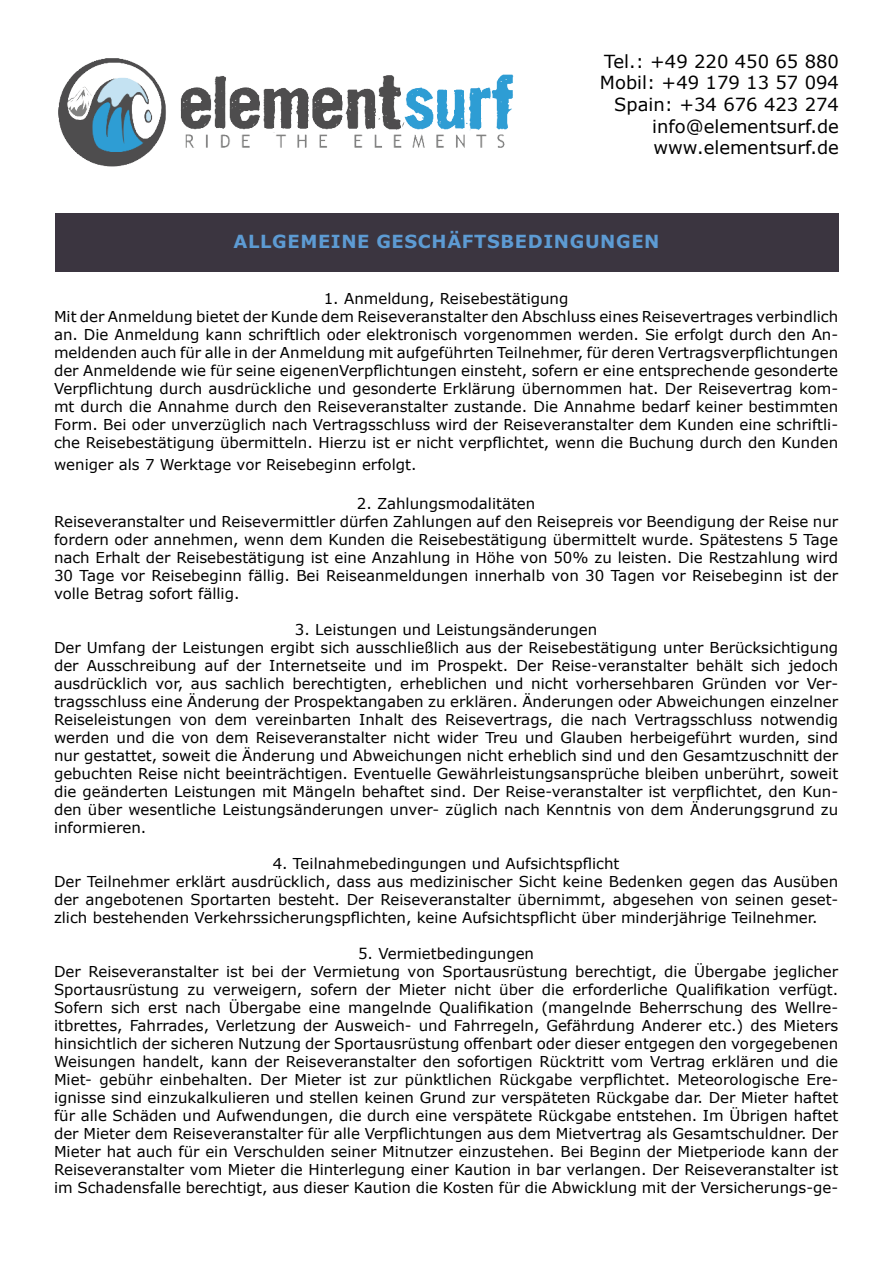
<style>
.page{position:relative;width:893px;height:1263px;background:#fff}
.page>*{position:absolute;margin:0;border:0;box-sizing:border-box;transform-origin:0 0}
.t1{font:18px "Verdana";color:#000}
.t2{font:700 18px "Verdana";letter-spacing:.035em;color:#5d9bd3}
.t3{font:15px/18px "Verdana";color:#000;text-align:justify}
</style>
<div class="page">
<img style="left:58px;top:58px;width:456px;height:109px">
<div style="left:55px;top:214px;width:783px;height:58px;background:#3b3540"></div>
<p class="t1" style="left:604px;top:49px;width:236px">Tel.: +49 220 450 65 880</p>
<p class="t1" style="left:600px;top:70px;width:241px">Mobil: +49 179 13 57 094</p>
<p class="t1" style="left:614px;top:92px;width:226px">Spain: +34 676 423 274</p>
<p class="t1" style="left:652px;top:114px;width:188px">info@elementsurf.de</p>
<p class="t1" style="left:653px;top:135px;width:187px">www.elementsurf.de</p>
<p class="t2" style="left:233px;top:229px;width:428px">ALLGEMEINE GESCHÄFTSBEDINGUNGEN</p>
<p class="t3" style="left:324px;top:289px;width:246px">1. Anmeldung, Reisebestätigung</p>
<p class="t3" style="left:54px;top:307px;width:786px">Mit der Anmeldung bietet der Kunde dem Reiseveranstalter den Abschluss eines Reisevertrages verbindlich an. Die Anmeldung kann schriftlich oder elektronisch vorgenommen werden. Sie erfolgt durch den An&shy;meldenden auch für alle in der Anmeldung mit aufgeführten Teilnehmer, für deren Vertragsverpflichtungen der Anmeldende wie für seine eigenenVerpflichtungen einsteht, sofern er eine entsprechende gesonderte Verpflichtung durch ausdrückliche und gesonderte Erklärung übernommen hat. Der Reisevertrag kom&shy;mt durch die Annahme durch den Reiseveranstalter zustande. Die Annahme bedarf keiner bestimmten Form. Bei oder unverzüglich nach Vertragsschluss wird der Reiseveranstalter dem Kunden eine schriftli&shy;che Reisebestätigung übermitteln. Hierzu ist er nicht verpflichtet, wenn die Buchung durch den Kunden</p>
<p class="t3" style="left:54px;top:455px;width:364px">weniger als 7 Werktage vor Reisebeginn erfolgt.</p>
<p class="t3" style="left:357px;top:494px;width:180px">2. Zahlungsmodalitäten</p>
<p class="t3" style="left:54px;top:512px;width:786px">Reiseveranstalter und Reisevermittler dürfen Zahlungen auf den Reisepreis vor Beendigung der Reise nur fordern oder annehmen, wenn dem Kunden die Reisebestätigung übermittelt wurde. Spätestens 5 Tage nach Erhalt der Reisebestätigung ist eine Anzahlung in Höhe von 50% zu leisten. Die Restzahlung wird 30 Tage vor Reisebeginn fällig. Bei Reiseanmeldungen innerhalb von 30 Tagen vor Reisebeginn ist der volle Betrag sofort fällig.</p>
<p class="t3" style="left:295px;top:620px;width:304px">3. Leistungen und Leistungsänderungen</p>
<p class="t3" style="left:54px;top:638px;width:786px">Der Umfang der Leistungen ergibt sich ausschließlich aus der Reisebestätigung unter Berücksichtigung der Ausschreibung auf der Internetseite und im Prospekt. Der Reise-veranstalter behält sich jedoch ausdrücklich vor, aus sachlich berechtigten, erheblichen und nicht vorhersehbaren Gründen vor Ver&shy;tragsschluss eine Änderung der Prospektangaben zu erklären. Änderungen oder Abweichungen einzelner Reiseleistungen von dem vereinbarten Inhalt des Reisevertrags, die nach Vertragsschluss notwendig werden und die von dem Reiseveranstalter nicht wider Treu und Glauben herbeigeführt wurden, sind nur gestattet, soweit die Änderung und Abweichungen nicht erheblich sind und den Gesamtzuschnitt der gebuchten Reise nicht beeinträchtigen. Eventuelle Gewährleistungsansprüche bleiben unberührt, soweit die geänderten Leistungen mit Mängeln behaftet sind. Der Reise-veranstalter ist verpflichtet, den Kun&shy;den über wesentliche Leistungsänderungen unver- züglich nach Kenntnis von dem Änderungsgrund zu informieren.</p>
<p class="t3" style="left:273px;top:854px;width:348px">4. Teilnahmebedingungen und Aufsichtspflicht</p>
<p class="t3" style="left:54px;top:872px;width:786px">Der Teilnehmer erklärt ausdrücklich, dass aus medizinischer Sicht keine Bedenken gegen das Ausüben der angebotenen Sportarten besteht. Der Reiseveranstalter übernimmt, abgesehen von seinen geset&shy;zlich bestehenden Verkehrssicherungspflichten, keine Aufsichtspflicht über minderjährige Teilnehmer.</p>
<p class="t3" style="left:358px;top:944px;width:178px">5. Vermietbedingungen</p>
<p class="t3" style="left:54px;top:962px;width:786px">Der Reiseveranstalter ist bei der Vermietung von Sportausrüstung berechtigt, die Übergabe jeglicher Sportausrüstung zu verweigern, sofern der Mieter nicht über die erforderliche Qualifikation verfügt.<br>Sofern sich erst nach Übergabe eine mangelnde Qualifikation (mangelnde Beherrschung des Wellre&shy;itbrettes, Fahrrades, Verletzung der Ausweich- und Fahrregeln, Gefährdung Anderer etc.) des Mieters hinsichtlich der sicheren Nutzung der Sportausrüstung offenbart oder dieser entgegen den vorgegebenen Weisungen handelt, kann der Reiseveranstalter den sofortigen Rücktritt vom Vertrag erklären und die Miet- gebühr einbehalten. Der Mieter ist zur pünktlichen Rückgabe verpflichtet. Meteorologische Ere&shy;ignisse sind einzukalkulieren und stellen keinen Grund zur verspäteten Rückgabe dar. Der Mieter haftet für alle Schäden und Aufwendungen, die durch eine verspätete Rückgabe entstehen. Im Übrigen haftet der Mieter dem Reiseveranstalter für alle Verpflichtungen aus dem Mietvertrag als Gesamtschuldner. Der Mieter hat auch für ein Verschulden seiner Mitnutzer einzustehen. Bei Beginn der Mietperiode kann der Reiseveranstalter vom Mieter die Hinterlegung einer Kaution in bar verlangen. Der Reiseveranstalter ist im Schadensfalle berechtigt, aus dieser Kaution die Kosten für die Abwicklung mit der Versicherungs-ge-</p>
</div>
